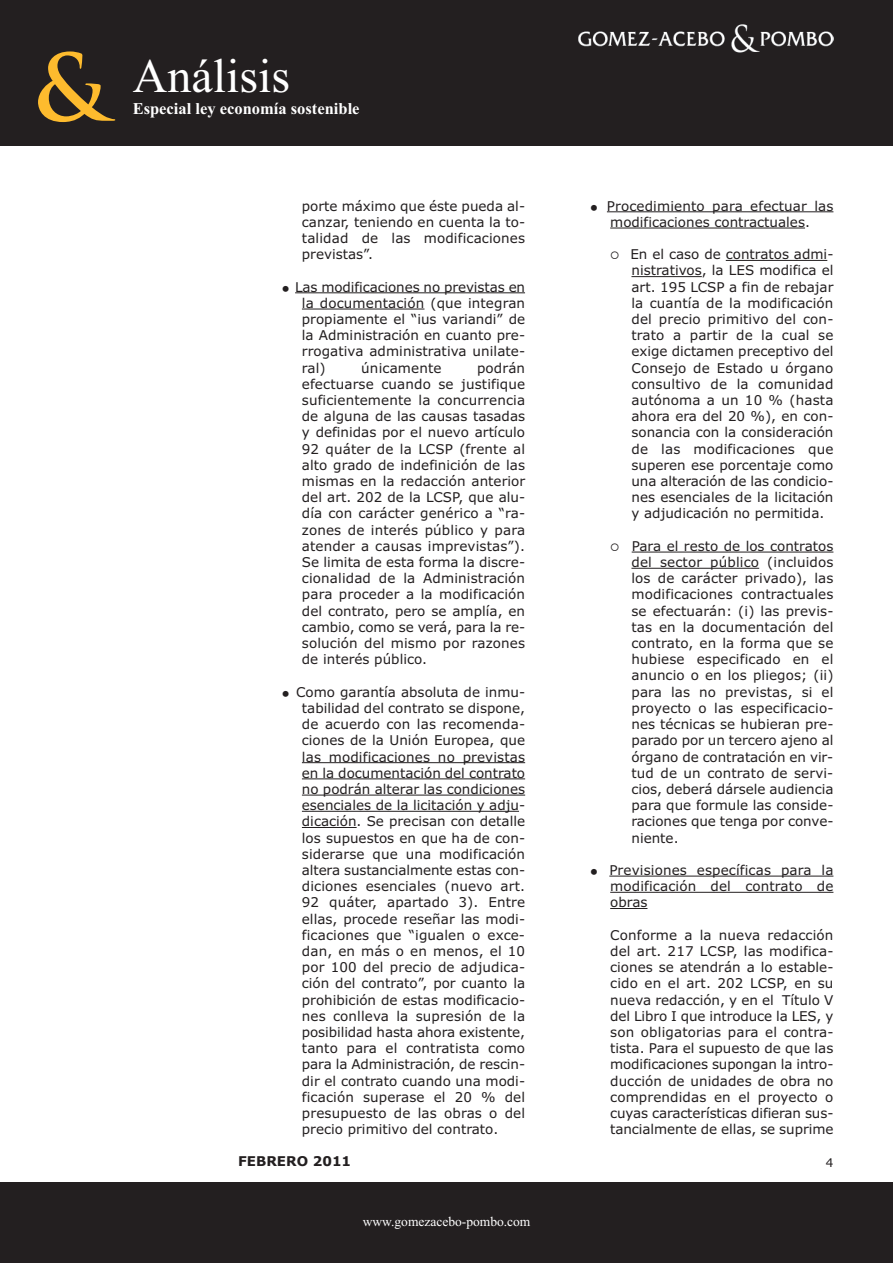
<style>
.page{position:relative;width:893px;height:1263px;background:#fff}
.page>*{position:absolute;margin:0;border:0;box-sizing:border-box;transform-origin:0 0}
.t1{font:48px "Times New Roman";color:#fff}
.t2{font:700 16.5px "Times New Roman";color:#fff}
.t3{font:13.5px/16.2px "Verdana";color:#231f20;text-align:justify}
.t4{font:13.5px "Times New Roman";color:#fff}
.t5{font:700 13.5px "Verdana";color:#231f20}
.t6{font:12px "Verdana";color:#231f20}
.s1{font-family:"Trajan Pro";font-weight:700;font-size:90px;color:#fdbb2e}
</style>
<div class="page">
<div style="left:0;top:0;width:893px;height:146px;background:#231f20"></div>
<img style="left:578px;top:24px;width:255px;height:29px">
<div style="left:0;top:1183px;width:893px;height:80px;background:#231f20"></div>
<hr style="left:295px;top:292px;width:230px;height:1px;background:#231f20">
<hr style="left:302px;top:309px;width:122px;height:1px;background:#231f20">
<hr style="left:302px;top:762px;width:223px;height:1px;background:#231f20">
<hr style="left:302px;top:778px;width:223px;height:1px;background:#231f20">
<hr style="left:302px;top:795px;width:223px;height:1px;background:#231f20">
<hr style="left:302px;top:811px;width:217px;height:1px;background:#231f20">
<hr style="left:302px;top:827px;width:55px;height:1px;background:#231f20">
<hr style="left:607px;top:211px;width:226px;height:1px;background:#231f20">
<hr style="left:610px;top:228px;width:195px;height:1px;background:#231f20">
<hr style="left:726px;top:260px;width:101px;height:1px;background:#231f20">
<hr style="left:631px;top:276px;width:71px;height:1px;background:#231f20">
<hr style="left:632px;top:552px;width:201px;height:1px;background:#231f20">
<hr style="left:631px;top:568px;width:128px;height:1px;background:#231f20">
<hr style="left:609px;top:876px;width:224px;height:1px;background:#231f20">
<hr style="left:610px;top:892px;width:223px;height:1px;background:#231f20">
<hr style="left:610px;top:908px;width:37px;height:1px;background:#231f20">
<h1 class="t1" style="left:33px;top:47px;width:259px"><span class="s1">&amp;</span> Análisis</h1>
<p class="t2" style="left:133px;top:99px;width:228px">Especial ley economía sostenible</p>
<p class="t3" style="left:302px;top:198px;width:225px">porte máximo que éste pueda al&shy;canzar, teniendo en cuenta la to&shy;talidad de las modificaciones previstas”.</p>
<p class="t3" style="left:302px;top:279px;width:225px;text-indent:-7px">Las modificaciones no previstas en la documentación (que integran propiamente el “ius variandi” de la Administración en cuanto pre&shy;rrogativa administrativa unilate&shy;ral)</p>
<p class="t3" style="left:302px;top:360px;width:225px;text-indent:175px">podrán efectuarse cuando se justifique suficientemente la concurrencia de alguna de las causas tasadas y definidas por el nuevo artículo 92 quáter de la LCSP (frente al alto grado de indefinición de las mismas en la redacción anterior del art. 202 de la LCSP, que alu&shy;día con carácter genérico a “ra&shy;zones de interés público y para atender a causas imprevistas”).<br>Se limita de esta forma la discre&shy;cionalidad de la Administración para proceder a la modificación del contrato, pero se amplía, en cambio, como se verá, para la re&shy;solución del mismo por razones de interés público.</p>
<p class="t3" style="left:302px;top:684px;width:225px;text-indent:-6px">Como garantía absoluta de inmu&shy;tabilidad del contrato se dispone, de acuerdo con las recomenda&shy;ciones de la Unión Europea, que las modificaciones no previstas en la documentación del contrato no podrán alterar las condiciones esenciales de la licitación y adju&shy;dicación. Se precisan con detalle los supuestos en que ha de con&shy;siderarse que una modificación altera sustancialmente estas con&shy;diciones esenciales (nuevo art.<br>92 quáter, apartado 3). Entre ellas, procede reseñar las modi&shy;ficaciones que “igualen o exce&shy;dan, en más o en menos, el 10 por 100 del precio de adjudica&shy;ción del contrato”, por cuanto la prohibición de estas modificacio&shy;nes conlleva la supresión de la posibilidad hasta ahora existente, tanto para el contratista como para la Administración, de rescin&shy;dir el contrato cuando una modi&shy;ficación superase el 20 % del presupuesto de las obras o del precio primitivo del contrato.</p>
<p class="t3" style="left:361px;top:360px;width:82px">únicamente</p>
<p class="t3" style="left:607px;top:198px;width:228px">Procedimiento para efectuar las modificaciones contractuales.</p>
<p class="t3" style="left:630px;top:246px;width:205px">En el caso de contratos admi&shy;nistrativos, la LES modifica el art. 195 LCSP a fin de rebajar la cuantía de la modificación del precio primitivo del con&shy;trato a partir de la cual se exige dictamen preceptivo del Consejo de Estado u órgano consultivo de la comunidad autónoma a un 10 % (hasta ahora era del 20 %), en con&shy;sonancia con la consideración de las modificaciones que superen ese porcentaje como una alteración de las condicio&shy;nes esenciales de la licitación y adjudicación no permitida.</p>
<p class="t3" style="left:631px;top:538px;width:203px">Para el resto de los contratos del sector público (incluidos los de carácter privado), las modificaciones contractuales se efectuarán: (i) las previs&shy;tas en la documentación del contrato, en la forma que se hubiese especificado en el anuncio o en los pliegos; (ii) para las no previstas, si el proyecto o las especificacio&shy;nes técnicas se hubieran pre&shy;parado por un tercero ajeno al órgano de contratación en vir&shy;tud de un contrato de servi&shy;cios, deberá dársele audiencia para que formule las conside&shy;raciones que tenga por conve&shy;niente.</p>
<p class="t3" style="left:609px;top:862px;width:226px">Previsiones específicas para la modificación del contrato de obras</p>
<p class="t3" style="left:610px;top:927px;width:225px">Conforme a la nueva redacción del art. 217 LCSP, las modifica&shy;ciones se atendrán a lo estable&shy;cido en el art. 202 LCSP, en su nueva redacción, y en el Título V del Libro I que introduce la LES, y son obligatorias para el contra&shy;tista. Para el supuesto de que las modificaciones supongan la intro&shy;ducción de unidades de obra no comprendidas en el proyecto o cuyas características difieran sus&shy;tancialmente de ellas, se suprime</p>
<p class="t5" style="left:238px;top:1154px;width:115px">FEBRERO 2011</p>
<p class="t6" style="left:826px;top:1155px;width:9px">4</p>
<p class="t4" style="left:363px;top:1213px;width:169px">www.gomezacebo-pombo.com</p>
</div>
